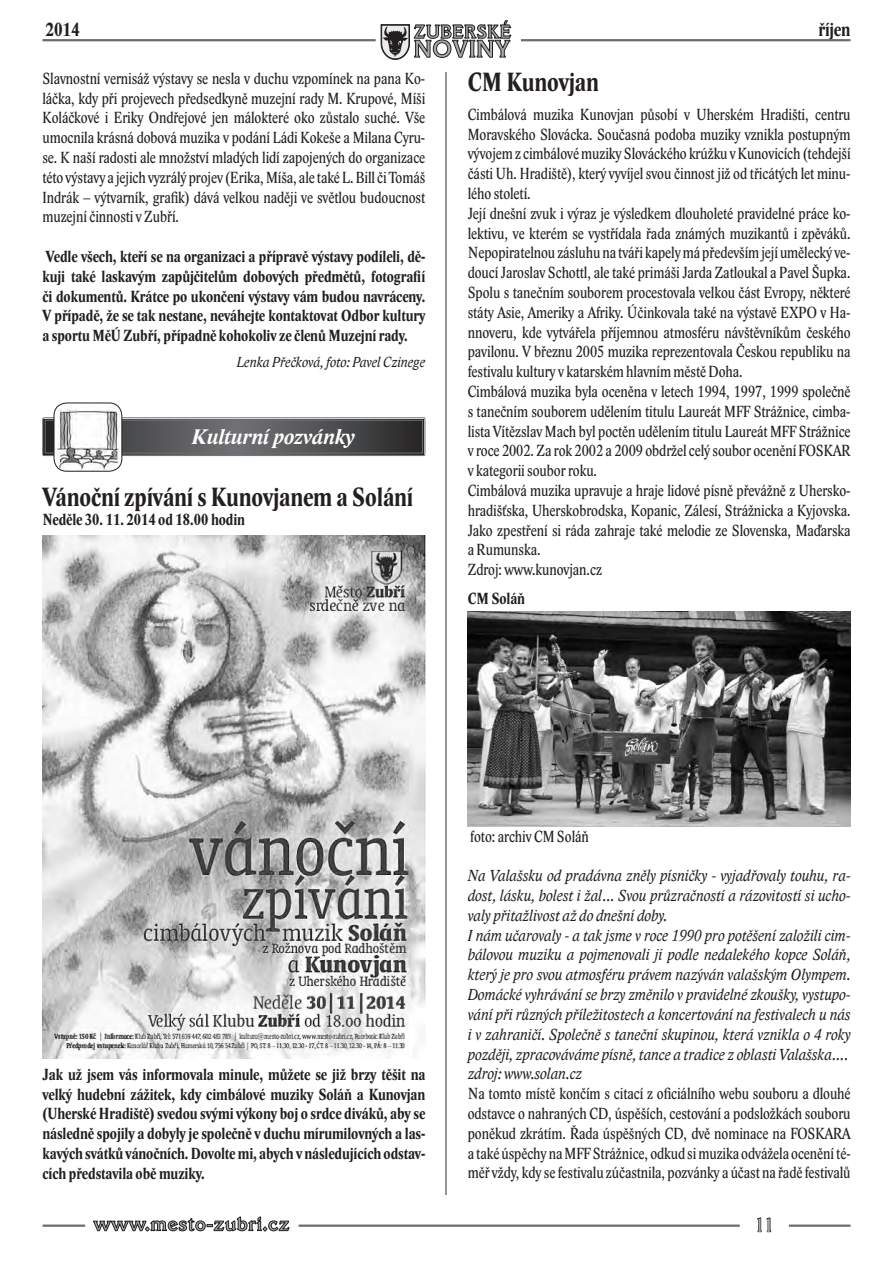
<style>
.page{position:relative;width:893px;height:1263px;background:#fff}
.page>*{position:absolute;margin:0;border:0;box-sizing:border-box;transform-origin:0 0}
.t1{font:700 27px "Lido STF Cond";color:#231f20}
.t2{font:700 23.55px "Veracruz CE";letter-spacing:.05em;color:#a8a9ad}
.t3{font:italic 700 21.75px "Lido STFCE";color:#fff}
.t4{font:700 19.5px "Lido STF Cond";color:#231f20}
.t5{font:18.75px "Veracruz CE";color:#a8a9ad}
.t6{font:700 18.3px "Veracruz CE";letter-spacing:.05em;color:#a8a9ad}
.t7{font:16.5px/19.8px "Lido STF Cond";color:#231f20;text-align:justify}
.t8{font:700 16.5px/19.8px "Lido STF Cond";color:#231f20;text-align:justify}
.t9{font:italic 16.5px/19.8px "Lido STFCE";color:#231f20;scale:.9 1}
.t10{font:italic 15px "Lido STFCE";color:#231f20;scale:.9 1}
</style>
<div class="page">
<img style="left:42px;top:536px;width:383px;height:523px">
<img style="left:468px;top:611px;width:382px;height:215px">
<svg style="left:381px;top:20px;width:130px;height:39px"></svg>
<hr style="left:42px;top:39px;width:334px;height:2px;background:#6c6d70">
<hr style="left:521px;top:39px;width:329px;height:2px;background:#6c6d70">
<svg style="left:757px;top:1217px;width:15px;height:16px"></svg>
<svg style="left:93px;top:1216px;width:197px;height:16px"></svg>
<hr style="left:299px;top:1224px;width:441px;height:3px;background:#6c6d70">
<hr style="left:789px;top:1224px;width:61px;height:3px;background:#6c6d70">
<hr style="left:43px;top:1224px;width:42px;height:3px;background:#6c6d70">
<hr style="left:446px;top:72px;width:1px;height:1123px;background:#939598">
<svg style="left:44px;top:419px;width:379px;height:35px;background:#525355"></svg>
<div style="left:42px;top:417px;width:383px;height:39px;border:1px solid #6c6d70"></div>
<div style="left:45px;top:420px;width:378px;height:33px;border:1px solid #6c6d70"></div>
<img style="left:54px;top:403px;width:68px;height:68px">
<div style="left:54px;top:403px;width:68px;height:69px;border:1px solid #231f20;border-radius:13px"></div>
<p class="t6" style="left:414px;top:21px;width:98px">ZUBERSKÉ</p>
<h2 class="t2" style="left:414px;top:34px;width:97px">NOVINY</h2>
<p class="t4" style="left:45px;top:19px;width:36px">2014</p>
<p class="t4" style="left:818px;top:19px;width:34px">říjen</p>
<p class="t7" style="left:42px;top:69px;width:384px">Slavnostní vernisáž výstavy se nesla v duchu vzpomínek na pana Ko&shy;láčka, kdy při projevech předsedkyně muzejní rady M. Krupové, Míši Koláčkové i Eriky Ondřejové jen málokteré oko zůstalo suché. Vše umocnila krásná dobová muzika v podání Ládi Kokeše a Milana Cyru&shy;se. K naší radosti ale množství mladých lidí zapojených do organizace této výstavy ajejich vyzrálý projev (Erika, Míša, ale také L. Bill či Tomáš Indrák – výtvarník, grafik) dává velkou naději ve světlou budoucnost muzejní činnosti v Zubří.</p>
<p class="t8" style="left:42px;top:247px;width:384px">Vedle všech, kteří se na organizaci a přípravě výstavy podíleli, dě&shy;kuji také laskavým zapůjčitelům dobových předmětů, fotografií či dokumentů. Krátce po ukončení výstavy vám budou navráceny.<br>V případě, že se tak nestane, neváhejte kontaktovat Odbor kultury a sportu MěÚ Zubří, případně kohokoliv ze členů Muzejní rady.</p>
<p class="t10" style="left:237px;top:353px;width:211px">Lenka Přečková, foto: Pavel Czinege</p>
<h3 class="t3" style="left:192px;top:423px;width:164px">Kulturní pozvánky</h3>
<h1 class="t1" style="left:42px;top:482px;width:372px">Vánoční zpívání s Kunovjanem a Solání</h1>
<p class="t8" style="left:42px;top:510px;width:204px">Neděle 30. 11. 2014 od 18.00 hodin</p>
<h1 class="t1" style="left:468px;top:68px;width:133px">CM Kunovjan</h1>
<p class="t7" style="left:468px;top:105px;width:384px;text-align:left">Cimbálová muzika Kunovjan působí v Uherském Hradišti, centru Moravského Slovácka. Současná podoba muziky vznikla postupným vývojem zcimbálové muziky Slováckého krúžku vKunovicích (tehdejší části Uh. Hradiště), který vyvíjel svou činnost již od třicátých let minu&shy;lého století.<br>Její dnešní zvuk i výraz je výsledkem dlouholeté pravidelné práce ko&shy;lektivu, ve kterém se vystřídala řada známých muzikantů i zpěváků.<br>Nepopiratelnou zásluhu na tváři kapely má především její umělecký ve&shy;doucí Jaroslav Schottl, ale také primáši Jarda Zatloukal a Pavel Šupka.<br>Spolu s tanečním souborem procestovala velkou část Evropy, některé státy Asie, Ameriky a Afriky. Účinkovala také na výstavě EXPO v Ha&shy;nnoveru, kde vytvářela příjemnou atmosféru návštěvníkům českého pavilonu. V březnu 2005 muzika reprezentovala Českou republiku na festivalu kultury v katarském hlavním městě Doha.<br>Cimbálová muzika byla oceněna v letech 1994, 1997, 1999 společně s tanečním souborem udělením titulu Laureát MFF Strážnice, cimba&shy;lista Vítězslav Mach byl poctěn udělením titulu Laureát MFF Strážnice vroce 2002. Za rok 2002 a 2009 obdržel celý soubor ocenění FOSKAR v kategorii soubor roku.<br>Cimbálová muzika upravuje a hraje lidové písně převážně z Uhersko&shy;hradišťska, Uherskobrodska, Kopanic, Zálesí, Strážnicka a Kyjovska.<br>Jako zpestření si ráda zahraje také melodie ze Slovenska, Maďarska a Rumunska.<br>Zdroj: www.kunovjan.cz</p>
<p class="t8" style="left:468px;top:589px;width:59px">CM Soláň</p>
<p class="t8" style="left:42px;top:1065px;width:384px">Jak už jsem vás informovala minule, můžete se již brzy těšit na velký hudební zážitek, kdy cimbálové muziky Soláň a Kunovjan (Uherské Hradiště) svedou svými výkony boj o srdce diváků, aby se následně spojily a dobyly je společně v duchu mírumilovných a las&shy;kavých svátků vánočních. Dovolte mi, abych v následujících odstav&shy;cích představila obě muziky.</p>
<p class="t7" style="left:470px;top:826px;width:120px">foto: archiv CM Soláň</p>
<p class="t9" style="left:468px;top:866px;width:427px">Na Valašsku od pradávna zněly písničky - vyjadřovaly touhu, ra&shy;dost, lásku, bolest i žal… Svou průzračností a rázovitostí si ucho&shy;valy přitažlivost až do dnešní doby.<br>I nám učarovaly - a tak jsme v roce 1990 pro potěšení založili cim&shy;bálovou muziku a pojmenovali ji podle nedalekého kopce Soláň, který je pro svou atmosféru právem nazýván valašským Olympem.<br>Domácké vyhrávání se brzy změnilo v pravidelné zkoušky, vystupo&shy;vání při různých příležitostech a koncertování na festivalech u nás i v zahraničí. Společně s taneční skupinou, která vznikla o 4 roky později, zpracováváme písně, tance a tradice z oblasti Valašska…. zdroj: www.solan.cz</p>
<p class="t7" style="left:468px;top:1084px;width:384px">Na tomto místě končím s citací z oficiálního webu souboru a dlouhé odstavce o nahraných CD, úspěších, cestování a podsložkách souboru poněkud zkrátím. Řada úspěšných CD, dvě nominace na FOSKARA ataké úspěchy na MFF Strážnice, odkud si muzika odvážela ocenění té&shy;měř vždy, kdy se festivalu zúčastnila, pozvánky a účast na řadě festivalů</p>
<p class="t5" style="left:755px;top:1213px;width:20px">11</p>
</div>
